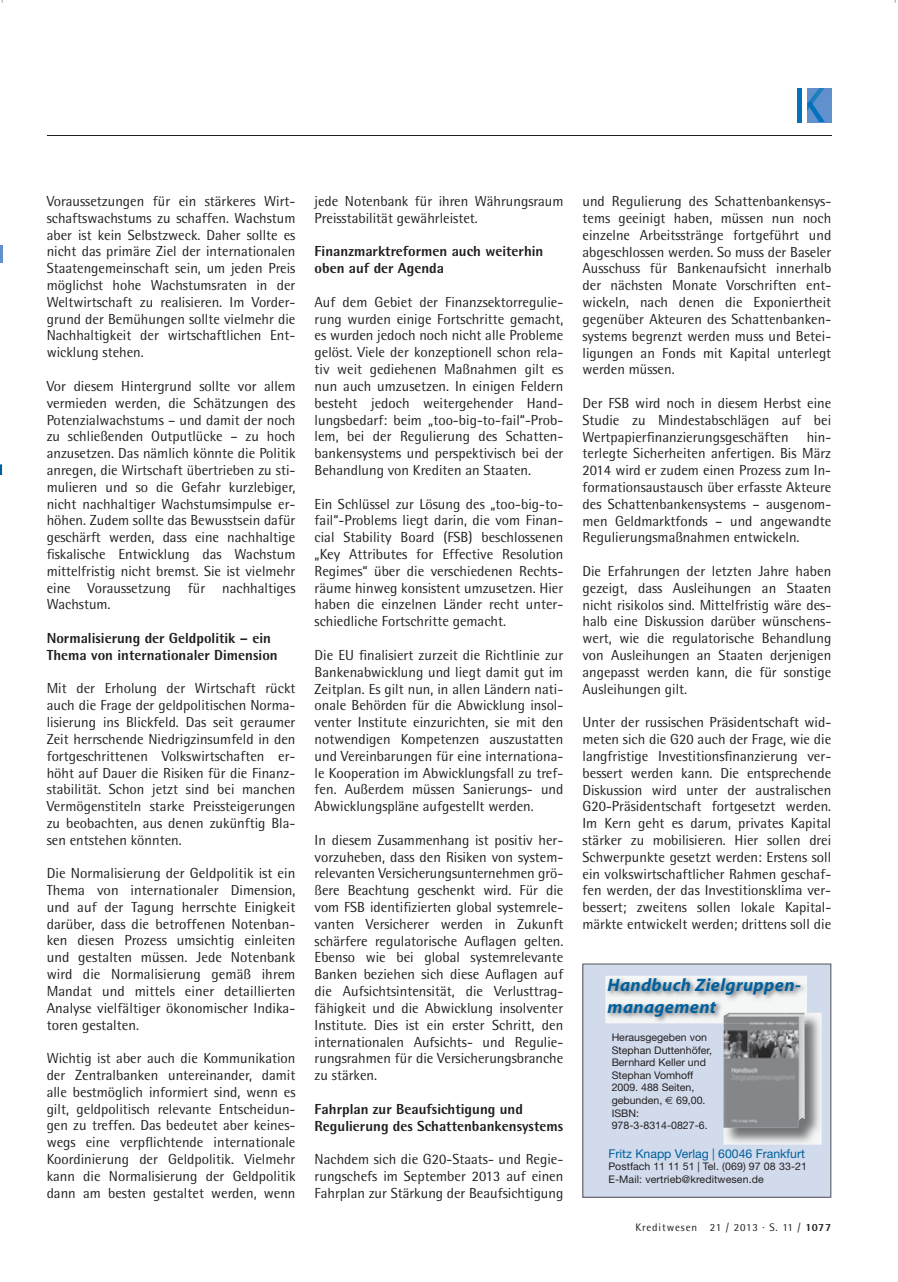
<style>
.page{position:relative;width:898px;height:1282px;background:#fff}
.page>*{position:absolute;margin:0;border:0;box-sizing:border-box;transform-origin:0 0}
.t1{font:italic 700 18px/21.6px "Myriad";letter-spacing:.02em;color:#00609d}
.t2{font:14.55px/16.8px "Rotis Semi Sans";color:#231f20;text-align:justify}
.t3{font:800 14.55px/16.8px "Rotis Semi Sans";color:#231f20}
.t4{font:12.15px "Helvetica Neue";color:#00609d}
.t5{font:10.95px "Rotis Semi Sans";letter-spacing:.08em;color:#231f20}
.t6{font:10.5px/12.6px "Helvetica Neue";color:#231f20}
.s1{font-family:"Euro Sans"}
.s2{font-weight:800}
</style>
<div class="page">
<hr style="left:47px;top:135px;width:784px;height:1px;background:#231f20">
<div style="left:807px;top:88px;width:24px;height:34px;background:#6091cc"></div>
<div style="left:797px;top:88px;width:5px;height:34px;background:#0073bc"></div>
<svg style="left:807px;top:88px;width:18px;height:34px"></svg>
<svg style="left:0;top:245px;width:2px;height:17px"></svg>
<svg style="left:0;top:464px;width:2px;height:11px"></svg>
<svg style="left:582px;top:963px;width:249px;height:234px;background:#c0c7d5"></svg>
<img style="left:605px;top:975px;width:202px;height:48px">
<img style="left:724px;top:1012px;width:83px;height:11px">
<p class="t2" style="left:47px;top:192px;width:250px">Voraussetzungen für ein stärkeres Wirt&shy;schaftswachstums zu schaffen. Wachstum aber ist kein Selbstzweck. Daher sollte es nicht das primäre Ziel der internationalen Staatengemeinschaft sein, um jeden Preis möglichst hohe Wachstumsraten in der Weltwirtschaft zu realisieren. Im Vorder&shy;grund der Bemühungen sollte vielmehr die Nachhaltigkeit der wirtschaftlichen Ent&shy;wicklung stehen.</p>
<p class="t2" style="left:47px;top:377px;width:250px">Vor diesem Hintergrund sollte vor allem vermieden werden, die Schätzungen des Potenzialwachstums – und damit der noch zu schließenden Outputlücke – zu hoch anzusetzen. Das nämlich könnte die Politik anregen, die Wirtschaft übertrieben zu sti&shy;mulieren und so die Gefahr kurzlebiger, nicht nachhaltiger Wachstumsimpulse er&shy;höhen. Zudem sollte das Bewusstsein dafür geschärft werden, dass eine nachhaltige fiskalische Entwicklung das Wachstum mittelfristig nicht bremst. Sie ist vielmehr eine Voraussetzung für nachhaltiges Wachstum.</p>
<p class="t3" style="left:47px;top:629px;width:232px">Normali sierung der Geldpolitik – ein<br>Thema von internationaler Dimension</p>
<p class="t2" style="left:47px;top:680px;width:250px">Mit der Erholung der Wirtschaft rückt auch die Frage der geldpolitischen Norma&shy;lisierung ins Blickfeld. Das seit geraumer Zeit herrschende Niedrigzinsumfeld in den fortgeschrittenen Volkswirtschaften er&shy;höht auf Dauer die Risiken für die Finanz&shy;stabilität. Schon jetzt sind bei manchen Vermögenstiteln starke Preissteigerungen zu beobachten, aus denen zukünftig Bla&shy;sen entstehen könnten.</p>
<p class="t2" style="left:47px;top:864px;width:250px">Die Normalisierung der Geldpolitik ist ein Thema von internationaler Dimension, und auf der Tagung herrschte Einigkeit darüber, dass die betroffenen Notenban&shy;ken diesen Prozess umsichtig einleiten und gestalten müssen. Jede Notenbank wird die Normalisierung gemäß ihrem Mandat und mittels einer detaillierten Analyse vielfältiger ökonomischer Indika&shy;toren gestalten.</p>
<p class="t2" style="left:47px;top:1049px;width:250px">Wichtig ist aber auch die Kommunikation der Zentralbanken untereinander, damit alle bestmöglich informiert sind, wenn es gilt, geldpolitisch relevante Entscheidun&shy;gen zu treffen. Das bedeutet aber keines&shy;wegs eine verpflichtende internationale Koordinierung der Geldpolitik. Vielmehr kann die Normalisierung der Geldpolitik dann am besten gestaltet werden, wenn</p>
<p class="t2" style="left:315px;top:192px;width:250px">jede Notenbank für ihren Währungsraum<br>Preisstabilität gewährleistet.</p>
<p class="t3" style="left:315px;top:243px;width:230px">Finanzmarktreformen auch weiterhin oben auf der Agenda</p>
<p class="t2" style="left:315px;top:293px;width:250px">Auf dem Gebiet der Finanzsektorregulie&shy;rung wurden einige Fortschritte gemacht, es wurden jedoch noch nicht alle Probleme gelöst. Viele der konzeptionell schon rela&shy;tiv weit gediehenen Maßnahmen gilt es nun auch umzusetzen. In einigen Feldern besteht jedoch weitergehender Hand&shy;lungsbedarf: beim „too-big-to-fail“-Prob&shy;lem, bei der Regulierung des Schatten&shy;bankensystems und perspektivisch bei der Behandlung von Krediten an Staaten.</p>
<p class="t2" style="left:315px;top:495px;width:250px">Ein Schlüssel zur Lösung des „too-big-to&shy;fail“-Problems liegt darin, die vom Finan&shy;cial Stability Board (FSB) beschlossenen „Key Attributes for Effective Resolution Regimes“ über die verschiedenen Rechts&shy;räume hinweg konsistent umzusetzen. Hier haben die einzelnen Länder recht unter&shy;schiedliche Fortschritte gemacht.</p>
<p class="t2" style="left:315px;top:646px;width:250px">Die EU finalisiert zurzeit die Richtlinie zur Bankenabwicklung und liegt damit gut im Zeitplan. Es gilt nun, in allen Ländern nati&shy;onale Behörden für die Abwicklung insol&shy;venter Institute einzurichten, sie mit den notwendigen Kompetenzen auszustatten und Vereinbarungen für eine internationa&shy;le Kooperation im Abwicklungsfall zu tref&shy;fen. Außerdem müssen Sanierungs- und Abwicklungspläne aufgestellt werden.</p>
<p class="t2" style="left:315px;top:831px;width:250px">In diesem Zusammenhang ist positiv her&shy;vorzuheben, dass den Risiken von system&shy;relevanten Versicherungsunternehmen grö&shy;ßere Beachtung geschenkt wird. Für die vom FSB identifizierten global systemrele&shy;vanten Versicherer werden in Zukunft schärfere regulatorische Auflagen gelten.<br>Ebenso wie bei global systemrelevante Banken beziehen sich diese Auflagen auf die Aufsichtsintensität, die Verlusttrag&shy;fähigkeit und die Abwicklung insolventer Institute. Dies ist ein erster Schritt, den internationalen Aufsichts- und Regulie&shy;rungsrahmen für die Versicherungsbranche zu stärken.</p>
<p class="t3" style="left:315px;top:1100px;width:250px">Fahrplan zur Beaufsichtigung und<br>Regulierung des Schattenbankensystems</p>
<p class="t2" style="left:315px;top:1150px;width:250px">Nachdem sich die G20-Staats- und Regie&shy;rungschefs im September 2013 auf einen Fahrplan zur Stärkung der Beaufsichtigung</p>
<p class="t2" style="left:582px;top:193px;width:250px">und Regulierung des Schattenbankensys&shy;tems geeinigt haben, müssen nun noch einzelne Arbeitsstränge fortgeführt und abgeschlossen werden. So muss der Baseler Ausschuss für Bankenaufsicht innerhalb der nächsten Monate Vorschriften ent&shy;wickeln, nach denen die Exponiertheit gegenüber Akteuren des Schattenbanken&shy;systems begrenzt werden muss und Betei&shy;ligungen an Fonds mit Kapital unterlegt werden müssen.</p>
<p class="t2" style="left:582px;top:394px;width:250px">Der FSB wird noch in diesem Herbst eine Studie zu Mindestabschlägen auf bei Wertpapierfinanzierungsgeschäften hin&shy;terlegte Sicherheiten anfertigen. Bis März 2014 wird er zudem einen Prozess zum In&shy;formationsaustausch über erfasste Akteure des Schattenbankensystems – ausgenom&shy;men Geldmarktfonds – und angewandte Regulierungsmaßnahmen entwickeln.</p>
<p class="t2" style="left:582px;top:562px;width:250px">Die Erfahrungen der letzten Jahre haben gezeigt, dass Ausleihungen an Staaten nicht risikolos sind. Mittelfristig wäre des&shy;halb eine Diskussion darüber wünschens&shy;wert, wie die regulatorische Behandlung von Ausleihungen an Staaten derjenigen angepasst werden kann, die für sonstige Ausleihungen gilt.</p>
<p class="t2" style="left:582px;top:714px;width:250px">Unter der russischen Präsidentschaft wid&shy;meten sich die G20 auch der Frage, wie die langfristige Investitionsfinanzierung ver&shy;bessert werden kann. Die entsprechende Diskussion wird unter der australischen G20-Präsidentschaft fortgesetzt werden.<br>Im Kern geht es darum, privates Kapital stärker zu mobilisieren. Hier sollen drei Schwerpunkte gesetzt werden: Erstens soll ein volkswirtschaftlicher Rahmen geschaf&shy;fen werden, der das Investitionsklima ver&shy;bessert; zweitens sollen lokale Kapital&shy;märkte entwickelt werden; drittens soll die</p>
<p class="t1" style="left:608px;top:975px;width:195px">Handbuch Zielgruppen&shy;management</p>
<p class="t6" style="left:612px;top:1030px;width:102px">Herausgegeben von<br>Stephan Duttenhöfer,<br>Bernhard Keller und<br>Stephan Vomhoff<br>2009. 488 Seiten, gebunden, <span class="s1">E</span> 69,00.<br>ISBN:<br>978-3-8314-0827-6.</p>
<p class="t4" style="left:608px;top:1146px;width:198px">Fritz Knapp Verlag | 60046 Frankfurt</p>
<p class="t6" style="left:608px;top:1160px;width:200px">Postfach 11 11 51 | Tel. (069) 97 08 33-21<br>E-Mail: vertrieb@kreditwesen.de</p>
<p class="t5" style="left:635px;top:1221px;width:198px">Kreditwesen 21 / 2013 · S. 11 / <span class="s2">1077</span></p>
</div>
